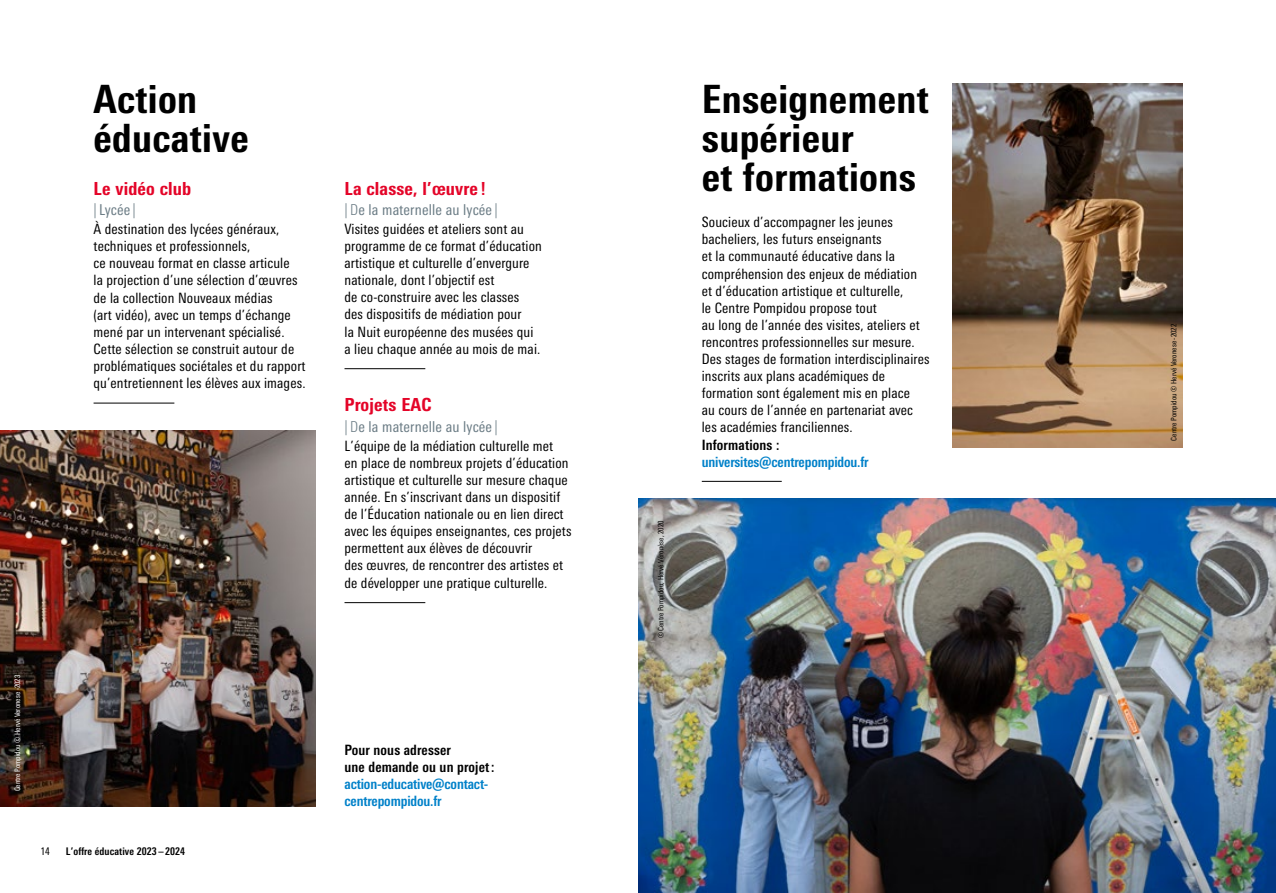
<style>
.page{position:relative;width:1276px;height:893px;background:#fff}
.page>*{position:absolute;margin:0;border:0;box-sizing:border-box;transform-origin:0 0}
.t1{font:800 condensed 39px/39px "Univers Next Pro";letter-spacing:.01em;color:#000}
.t2{font:800 condensed 18px "Univers Next Pro";letter-spacing:.01em;color:#e40428}
.t3{font:condensed 15px "Univers Next Pro";letter-spacing:.01em;color:#6b7c85}
.t4{font:condensed 14.25px/17.1px "Univers Next Pro";letter-spacing:.01em;color:#000}
.t5{font:700 condensed 14.25px/17.1px "Univers Next Pro";letter-spacing:-.01em;color:#0081c9}
.t6{font:700 condensed 14.25px/17.1px "Univers Next Pro";letter-spacing:.01em;color:#000}
.t7{font:700 condensed 10.5px "Univers Next Pro";letter-spacing:.01em;color:#000}
.t8{font:condensed 10.5px "Univers Next Pro";color:#000}
.t9{font:condensed 7.5px "Univers Next Pro";color:#000}
.t10{font:condensed 7.5px "Univers Next Pro";color:#fff}
.s1{font-weight:300}
</style>
<div class="page">
<img style="left:0;top:430px;width:316px;height:376px">
<hr style="left:94px;top:403px;width:80px;height:1px;background:#000">
<hr style="left:344px;top:368px;width:81px;height:1px;background:#000">
<hr style="left:344px;top:602px;width:81px;height:1px;background:#000">
<img style="left:638px;top:499px;width:638px;height:394px">
<img style="left:952px;top:83px;width:230px;height:364px">
<hr style="left:702px;top:481px;width:80px;height:1px;background:#000">
<h1 class="t1" style="left:94px;top:79px;width:157px">Action éducative</h1>
<p class="t2" style="left:94px;top:178px;width:99px">Le vidéo club</p>
<p class="t3" style="left:94px;top:201px;width:44px"><span class="s1">|</span> Lycée <span class="s1">|</span></p>
<p class="t4" style="left:94px;top:220px;width:213px">À destination des lycées généraux, techniques et professionnels,<br>ce nouveau format en classe articule<br>la projection d’une sélection d’œuvres de la collection Nouveaux médias<br>(art vidéo), avec un temps d’échange mené par un intervenant spécialisé.<br>Cette sélection se construit autour de problématiques sociétales et du rapport qu’entretiennent les élèves aux images.</p>
<p class="t10" style="left:13px;top:791px;width:118px;rotate:-90deg">Centre Pompidou © Hervé Veronese -2023</p>
<p class="t8" style="left:40px;top:845px;width:11px">14</p>
<p class="t7" style="left:66px;top:845px;width:121px">L’offre éducative 2023– 2024</p>
<p class="t2" style="left:344px;top:177px;width:143px">La classe, l’œuvre!</p>
<p class="t3" style="left:344px;top:201px;width:155px"><span class="s1">|D</span>e la maternelle au lycée<span class="s1">|</span></p>
<p class="t4" style="left:344px;top:220px;width:199px">Visites guidées et ateliers sont au programme de ce format d’éducation artistique et culturelle d’envergure nationale, dont l’objectif est<br>de co-construire avec les classes<br>des dispositifs de médiation pour<br>la Nuit européenne des musées qui a lieu chaque année au mois de mai.</p>
<p class="t2" style="left:344px;top:394px;width:88px">Projets EAC</p>
<p class="t3" style="left:344px;top:417px;width:155px"><span class="s1">| D</span>e la maternelle au lycée<span class="s1">|</span></p>
<p class="t4" style="left:344px;top:437px;width:228px">L’équipe de la médiation culturelle met<br>en place de nombreux projets d’éducation artistique et culturelle sur mesure chaque année. En s’inscrivant dans un dispositif de l’Éducation nationale ou en lien direct avec les équipes enseignantes, ces projets permettent aux élèves de découvrir<br>des œuvres, de rencontrer des artistes et de développer une pratique culturelle.</p>
<p class="t6" style="left:344px;top:741px;width:152px">Pour nous adresser<br>une demande ou un projet:</p>
<p class="t5" style="left:344px;top:775px;width:145px">action-educative@contact&shy;centrepompidou.fr</p>
<p class="t9" style="left:656px;top:638px;width:119px;rotate:-90deg">© Centre Pompidou, Hervé Véronèse, 2020</p>
<h1 class="t1" style="left:702px;top:79px;width:228px">Enseignement supérieur<br>et formations</h1>
<p class="t4" style="left:702px;top:214px;width:229px">Soucieux d’accompagner les jeunes bacheliers, les futurs enseignants<br>et la communauté éducative dans la compréhension des enjeux de médiation et d’éducation artistique et culturelle,<br>le Centre Pompidou propose tout<br>au long de l’année des visites, ateliers et rencontres professionnelles sur mesure.<br>Des stages de formation interdisciplinaires inscrits aux plans académiques de formation sont également mis en place<br>au cours de l’année en partenariat avec les académies franciliennes.</p>
<p class="t6" style="left:702px;top:436px;width:79px">Informations :</p>
<p class="t5" style="left:702px;top:453px;width:168px">universites@centrepompidou.fr</p>
<p class="t9" style="left:1169px;top:441px;width:118px;rotate:-90deg">Centre Pompidou © Hervé Veronese -2022</p>
</div>
